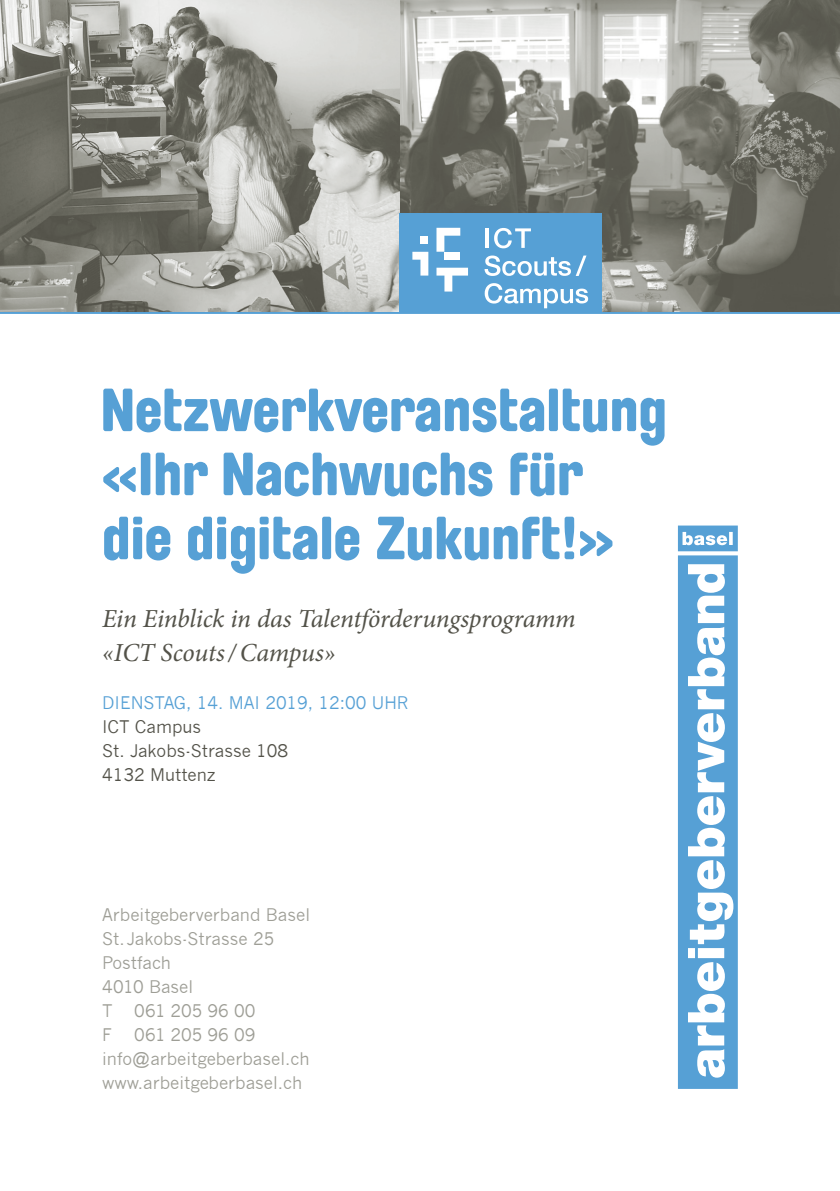
<style>
.page{position:relative;width:840px;height:1191px;background:#fff}
.page>*{position:absolute;margin:0;border:0;box-sizing:border-box;transform-origin:0 0}
.t1{font:60px/64px "Brauer";color:#56a0d5}
.t2{font:italic 26px/34px "Minion Pro";letter-spacing:-.01em;color:#535249}
.t3{font:17px/24px "News Gothic";color:#9e9e96}
.t4{font:17px/24px "News Gothic";color:#535249}
.t5{font:17px "News Gothic";color:#56a0d5}
</style>
<div class="page">
<hr style="left:0;top:312px;width:839px;height:2px;background:#56a0d5">
<svg style="left:677px;top:525px;width:60px;height:564px"></svg>
<div style="left:704px;top:1003px;width:13px;height:9px;background:#56a0d5;border-radius:50%"></div>
<img style="left:0;top:0;width:839px;height:312px">
<div style="left:399px;top:213px;width:202px;height:99px;background:#56a0d5"></div>
<hr style="left:485px;top:228px;width:4px;height:20px;background:#fff">
<svg style="left:494px;top:228px;width:36px;height:20px"></svg>
<svg style="left:484px;top:255px;width:102px;height:21px"></svg>
<svg style="left:484px;top:283px;width:103px;height:25px"></svg>
<div style="left:444px;top:252px;width:16px;height:8px;background:#fff"></div>
<svg style="left:436px;top:228px;width:24px;height:24px"></svg>
<svg style="left:412px;top:252px;width:16px;height:23px"></svg>
<div style="left:420px;top:236px;width:8px;height:8px;background:#fff"></div>
<svg style="left:436px;top:268px;width:32px;height:23px"></svg>
<h1 class="t1" style="left:102px;top:378px;width:566px">Netzwerkveranstaltung «Ihr Nachwuchs für die digitale Zukunft!»</h1>
<h2 class="t2" style="left:102px;top:602px;width:474px">Ein Einblick in das Talentförderungsprogramm «ICT Scouts/Campus»</h2>
<p class="t5" style="left:102px;top:693px;width:307px">DIENSTAG, 14. MAI 2019, 12:00 UHR</p>
<p class="t4" style="left:102px;top:715px;width:187px">ICT Campus<br>St. Jakobs-Strasse 108<br>4132 Muttenz</p>
<p class="t3" style="left:102px;top:902px;width:209px">Arbeitgeberverband Basel<br>St. Jakobs-Strasse 25<br>Postfach<br>4010 Basel<br>T</p>
<p class="t3" style="left:134px;top:998px;width:123px">061 205 96 00</p>
<p class="t3" style="left:102px;top:1022px;width:209px;text-indent:32px">061 205 96 09 info@arbeitgeberbasel.ch www.arbeitgeberbasel.ch</p>
<p class="t3" style="left:102px;top:1022px;width:11px">F</p>
</div>
